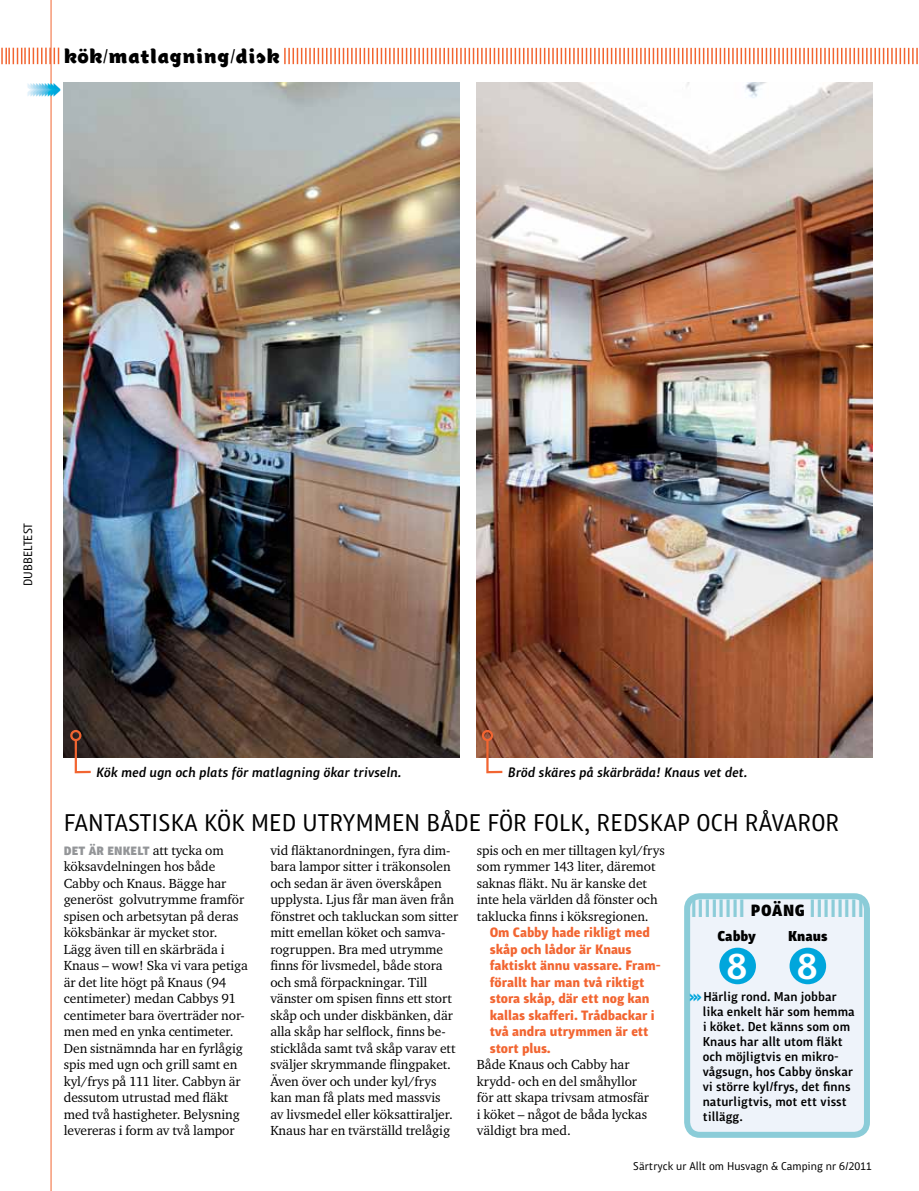
<style>
.page{position:relative;width:919px;height:1191px;background:#fff}
.page>*{position:absolute;margin:0;border:0;box-sizing:border-box;transform-origin:0 0}
.t1{font:500 36.75px "Chino ITC Pro";color:#fff}
.t2{font:500 24.9px "Chino ITC Pro";letter-spacing:-.025em;color:#8bccd8}
.t3{font:900 24.75px "Chino ITC Pro";color:#00a6dc}
.t4{font:24px "Chino ITC Pro";letter-spacing:.005em;color:#000}
.t5{font:900 19.5px "Chino Display ITC Pro";letter-spacing:.03em;color:#000}
.t6{font:900 16.05px "Chino ITC Pro";color:#000}
.t7{font:900 14.25px "Chino ITC Pro";color:#000}
.t8{font:13.5px/16.5px "Charter ITC";letter-spacing:-.005em;color:#000}
.t9{font:700 13.5px/16.5px "Chino ITC Pro";letter-spacing:-.005em;color:#f26531}
.t10{font:italic 500 13.5px "Chino ITC Pro";color:#000}
.t11{font:500 12.75px/15px "Chino ITC Pro";color:#000}
.t12{font:900 12px "Chino ITC Pro";letter-spacing:.015em;color:#939598}
.t13{font:12px "Chino ITC Pro";color:#000}
.t14{font:11.25px "Chino ITC Pro";color:#000}
.s1{font-family:"Charter ITC";font-weight:400;font-size:13.5px;color:#000}
.s2{font-weight:900;font-size:14.25px;color:#00a6dc}
</style>
<div class="page">
<svg style="left:1px;top:48px;width:58px;height:16px"></svg>
<svg style="left:284px;top:48px;width:633px;height:16px"></svg>
<hr style="left:51px;top:0;width:1px;height:1191px;background:#f26531">
<div style="left:687px;top:896px;width:179px;height:238px;background:#eef3fa;border-radius:13px"></div>
<div style="left:684px;top:893px;width:185px;height:244px;border:6px solid #8bccd8;border-radius:13px"></div>
<div style="left:719px;top:947px;width:36px;height:37px;background:#00a6dc;border-radius:50%"></div>
<div style="left:789px;top:947px;width:37px;height:37px;background:#00a6dc;border-radius:50%"></div>
<img style="left:64px;top:83px;width:395px;height:674px">
<img style="left:476px;top:83px;width:396px;height:674px">
<svg style="left:74px;top:738px;width:19px;height:36px"></svg>
<div style="left:70px;top:730px;width:11px;height:11px;border:2px solid #f26531;border-radius:50%"></div>
<svg style="left:485px;top:738px;width:19px;height:36px"></svg>
<div style="left:482px;top:730px;width:11px;height:11px;border:2px solid #f26531;border-radius:50%"></div>
<h3 class="t5" style="left:64px;top:43px;width:217px">kök/matlagning/disk</h3>
<h3 class="t3" style="left:53px;top:72px;width:9px">›</h3>
<p class="t13" style="left:21px;top:586px;width:65px;rotate:-90deg">DUBBELTEST</p>
<p class="t10" style="left:96px;top:764px;width:307px">Kök med ugn och plats för matlagning ökar trivseln.</p>
<p class="t10" style="left:508px;top:764px;width:241px">Bröd skäres på skärbräda! Knaus vet det.</p>
<h3 class="t4" style="left:64px;top:808px;width:109px">FANTASTISKA</h3>
<h3 class="t4" style="left:204px;top:808px;width:636px">KÖK M ED UTRYMM EN BÅDE FÖR FOLK, REDSKAP OCH RÅVAROR</h3>
<p class="t12" style="left:64px;top:843px;width:161px">Det är enkelt <span class="s1">att tycka om</span></p>
<p class="t8" style="left:64px;top:858px;width:186px">köksavdelningen hos både<br>Cabby och Knaus. Bägge har generöst golvutrymme framför spisen och arbetsytan på deras köksbänkar är mycket stor.<br>Lägg även till en skärbräda i<br>Knaus – wow! Ska vi vara petiga är det lite högt på Knaus (94 centimeter) medan Cabbys 91 centimeter bara överträder nor&shy;men med en ynka centimeter.<br>Den sistnämnda har en fyrlågig spis med ugn och grill samt en kyl/frys på 111 liter. Cabbyn är dessutom utrustad med fläkt med två hastigheter. Belysning levereras i form av två lampor</p>
<p class="t8" style="left:270px;top:841px;width:189px">vid fläktanordningen, fyra dim&shy;bara lampor sitter i träkonsolen och sedan är även överskåpen upplysta. Ljus får man även från fönstret och takluckan som sitter mitt emellan köket och samva&shy;rogruppen. Bra med utrymme finns för livsmedel, både stora och små förpackningar. Till vänster om spisen finns ett stort skåp och under diskbänken, där alla skåp har selflock, finns be&shy;sticklåda samt två skåp varav ett sväljer skrymmande flingpaket.<br>Även över och under kyl/frys kan man få plats med massvis<br>av livsmedel eller köksattiraljer.<br>Knaus har en tvärställd trelågig</p>
<p class="t8" style="left:477px;top:841px;width:189px">spis och en mer tilltagen kyl/frys som rymmer 143 liter, däremot saknas fläkt. Nu är kanske det inte hela världen då fönster och taklucka finns i köksregionen.</p>
<p class="t9" style="left:489px;top:924px;width:173px">Om Cabby hade rikligt med skåp och lådor är Knaus faktiskt ännu vassare. Fram&shy;förallt har man två riktigt stora skåp, där ett nog kan kallas skafferi. Trådbackar i två andra utrymmen är ett stort plus.</p>
<p class="t8" style="left:477px;top:1056px;width:174px">Både Knaus och Cabby har krydd- och en del småhyllor för att skapa trivsam atmosfär i köket – något de båda lyckas väldigt bra med.</p>
<h2 class="t2" style="left:690px;top:892px;width:57px">iiiiiiii</h2>
<h2 class="t2" style="left:808px;top:892px;width:57px">iiiiiiii</h2>
<p class="t7" style="left:717px;top:927px;width:40px">Cabby</p>
<p class="t7" style="left:788px;top:927px;width:41px">Knaus</p>
<p class="t6" style="left:750px;top:900px;width:22px">POÄNG</p>
<h1 class="t1" style="left:727px;top:943px;width:21px">8</h1>
<h1 class="t1" style="left:797px;top:943px;width:21px">8</h1>
<p class="t11" style="left:702px;top:989px;width:154px;text-indent:-13px"><span class="s2">›››</span> Härlig rond. Man jobbar lika enkelt här som hemma i köket. Det känns som om<br>Knaus har allt utom fläkt och möjligtvis en mikro&shy;vågsugn, hos Cabby önskar vi större kyl/frys, det finns naturligtvis, mot ett visst tillägg.</p>
<p class="t14" style="left:633px;top:1159px;width:240px">SÄRTRYCK UR ALLT OM HUSVAGN &amp; CAMPING NR 6/2011</p>
</div>
